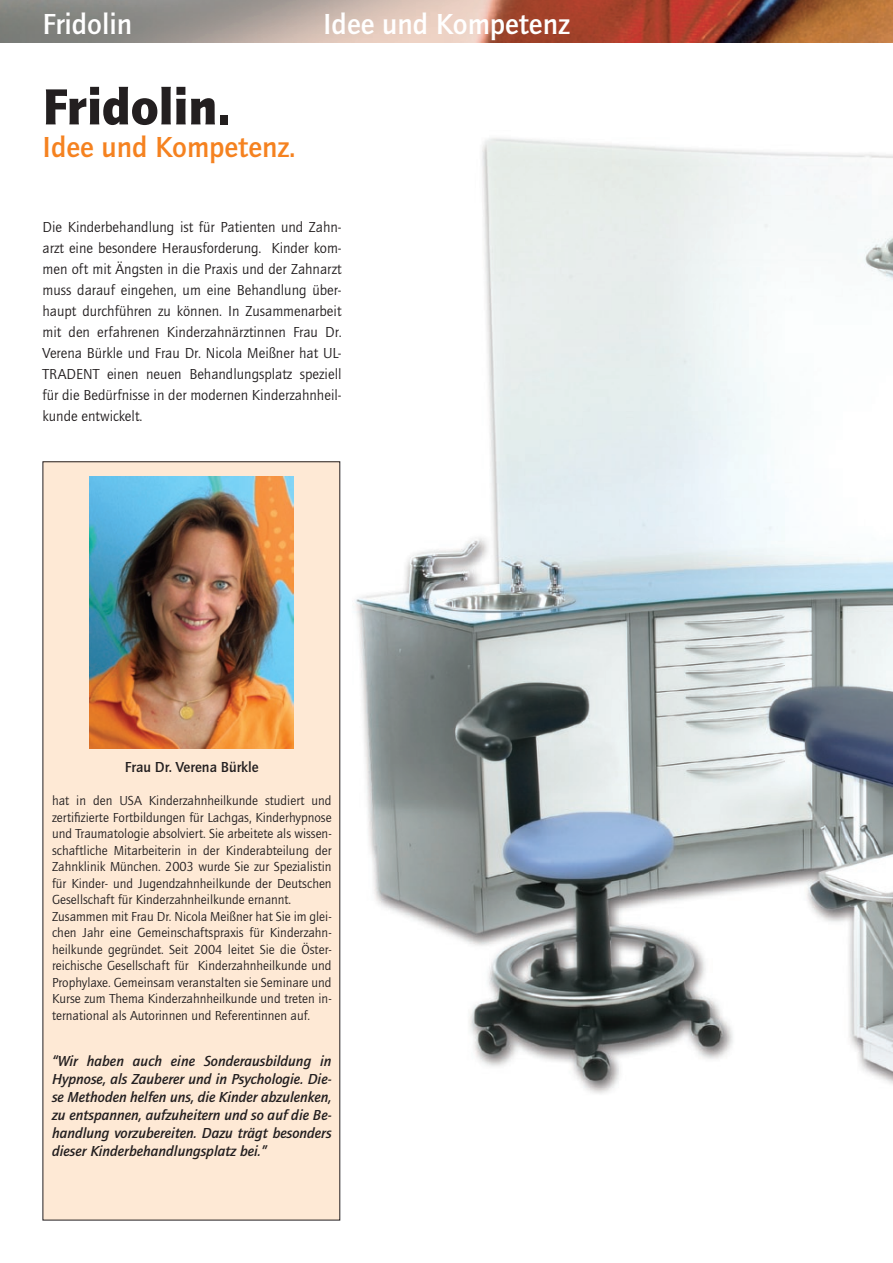
<style>
.page{position:relative;width:893px;height:1263px;background:#fff}
.page>*{position:absolute;margin:0;border:0;box-sizing:border-box;transform-origin:0 0}
.t1{font:900 52.5px "Quay Sans";color:#231f20}
.t2{font:500 30px "Quay Sans";color:#fff}
.t3{font:500 30px "Quay Sans";color:#f58220}
.t4{font:15px/21px "Quay Sans";color:#231f20;text-align:justify}
.t5{font:italic 500 15px/18px "Quay Sans";color:#231f20;text-align:justify}
.t6{font:500 15px "Quay Sans";color:#231f20}
.t7{font:13.5px/16.5px "Quay Sans";color:#231f20}
</style>
<div class="page">
<img style="left:281px;top:138px;width:612px;height:1083px">
<div style="left:43px;top:462px;width:297px;height:758px;background:#fee9d5"></div>
<img style="left:0;top:0;width:893px;height:43px">
<img style="left:89px;top:476px;width:204px;height:272px">
<h2 class="t2" style="left:43px;top:7px;width:91px">Fridolin</h2>
<h1 class="t1" style="left:43px;top:76px;width:189px">Fridolin.</h1>
<h2 class="t3" style="left:43px;top:131px;width:255px">Idee und Kompetenz.</h2>
<h2 class="t2" style="left:323px;top:7px;width:248px">Idee und Kompetenz</h2>
<p class="t4" style="left:43px;top:217px;width:301px">Die Kinderbehandlung ist für Patienten und Zahn&shy;arzt eine besondere Herausforderung. Kinder kom&shy;men oft mit Ängsten in die Praxis und der Zahnarzt muss darauf eingehen, um eine Behandlung über&shy;haupt durchführen zu können. In Zusammenarbeit mit den erfahrenen Kinderzahnärztinnen Frau Dr.<br>Verena Bürkle und Frau Dr. Nicola Meißner hat UL-TRADENT einen neuen Behandlungsplatz speziell für die Bedürfnisse in der modernen Kinderzahnheil&shy;kunde entwickelt.</p>
<p class="t6" style="left:125px;top:759px;width:135px">Frau Dr. Verena Bürkle</p>
<p class="t7" style="left:52px;top:793px;width:281px">hat in den USA Kinderzahnheilkunde studiert und zertifizierte Fortbildungen für Lachgas, Kinderhypnose und Traumatologie absolviert. Sie arbeitete als wissen&shy;schaftliche Mitarbeiterin in der Kinderabteilung der Zahnklinik München. 2003 wurde Sie zur Spezialistin für Kinder- und Jugendzahnheilkunde der Deutschen Gesellschaft für Kinderzahnheilkunde ernannt.<br>Zusammen mit Frau Dr. Nicola Meißner hat Sie im glei&shy;chen Jahr eine Gemeinschaftspraxis für Kinderzahn&shy;heilkunde gegründet. Seit 2004 leitet Sie die Öster&shy;reichische Gesellschaft für Kinderzahnheilkunde und Prophylaxe. Gemeinsam veranstalten sie Seminare und Kurse zum Thema Kinderzahnheilkunde und treten in&shy;ternational als Autorinnen und Referentinnen auf.</p>
<p class="t5" style="left:52px;top:1052px;width:281px">“Wir haben auch eine Sonderausbildung in Hypnose, als Zauberer und in Psychologie. Die&shy;se Methoden helfen uns, die Kinder abzulenken, zu entspannen, aufzuheitern und so auf die Be&shy;handlung vorzubereiten. Dazu trägt besonders dieser Kinderbehandlungsplatz bei.”</p>
</div>
